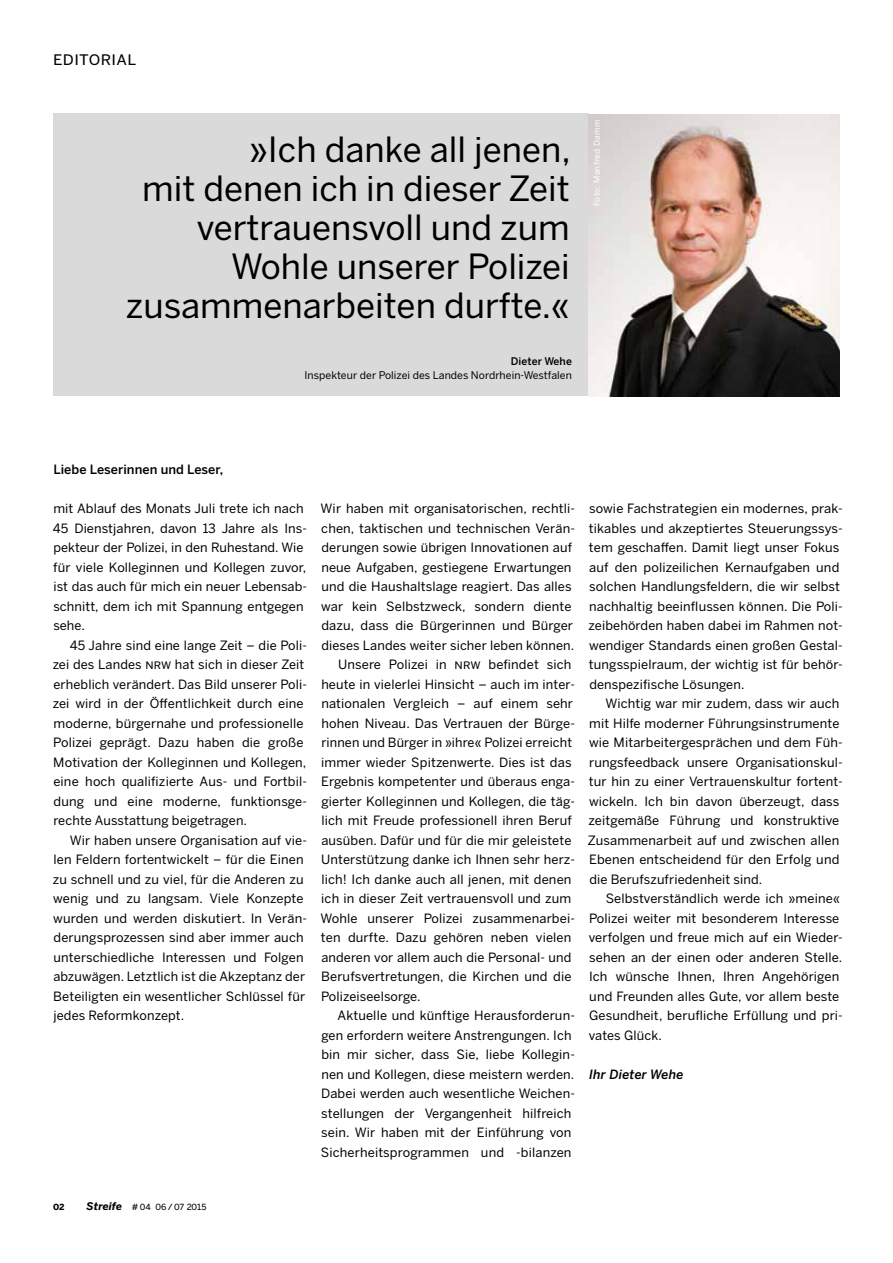
<style>
.page{position:relative;width:893px;height:1263px;background:#fff}
.page>*{position:absolute;margin:0;border:0;box-sizing:border-box;transform-origin:0 0}
.t1{font:34.5px/39px "Benton Sans";color:#000;text-align:right}
.t2{font:18px "Benton Sans Regular SC";letter-spacing:.02em;color:#000}
.t3{font:12.75px/19.5px "Benton Sans";letter-spacing:.01em;color:#000}
.t4{font:500 12.75px "Benton Sans";letter-spacing:.005em;color:#000}
.t5{font:italic 500 12.75px "Benton Sans";letter-spacing:.01em;color:#000}
.t6{font:10.5px "Benton Sans";letter-spacing:.005em;color:#000}
.t7{font:10.5px "Benton Sans Regular SC";color:#000}
.t8{font:500 10.5px "Benton Sans";letter-spacing:.005em;color:#000}
.t9{font:10.5px "Benton Sans Bold SC";color:#000}
.t10{font:8.25px "Benton Sans";letter-spacing:.04em;color:#fff}
.s1{font-family:"Benton Sans Regular SC"}
.s2{font-family:"Benton Sans";font-weight:700;font-style:italic}
</style>
<div class="page">
<div style="left:53px;top:113px;width:536px;height:283px;background:#dadada"></div>
<img style="left:589px;top:114px;width:251px;height:282px">
<h2 class="t2" style="left:53px;top:47px;width:85px">EDITORIAL</h2>
<h1 class="t1" style="left:126px;top:130px;width:447px">»Ich danke all jenen,<br>mit denen ich in dieser Zeit vertrauensvoll und zum<br>Wohle unserer Polizei zusammenarbeiten durfte.«</h1>
<p class="t8" style="left:511px;top:355px;width:63px">Dieter Wehe</p>
<p class="t6" style="left:304px;top:369px;width:269px">Inspekteur der Polizei des Landes Nordrhein-Westfalen</p>
<p class="t10" style="left:592px;top:206px;width:88px;rotate:-90deg">Foto: Manfred Damm</p>
<p class="t4" style="left:53px;top:462px;width:171px">Liebe Leserinnen und Leser,</p>
<p class="t3" style="left:53px;top:498px;width:256px">mit Ablauf des Monats Juli trete ich nach 45 Dienstjahren, davon 13 Jahre als Ins&shy;pekteur der Polizei, in den Ruhestand. Wie für viele Kolleginnen und Kollegen zuvor, ist das auch für mich ein neuer Lebensab&shy;schnitt, dem ich mit Spannung entgegen sehe.</p>
<p class="t3" style="left:53px;top:635px;width:256px;text-indent:17px">45 Jahre sind eine lange Zeit – die Poli&shy;zei des Landes <span class="s1">NRW</span> hat sich in dieser Zeit erheblich verändert. Das Bild unserer Poli&shy;zei wird in der Öffentlichkeit durch eine moderne, bürgernahe und professionelle Polizei geprägt. Dazu haben die große Motivation der Kolleginnen und Kollegen, eine hoch qualifizierte Aus- und Fortbil&shy;dung und eine moderne, funktionsge&shy;rechte Ausstattung beigetragen.</p>
<p class="t3" style="left:53px;top:830px;width:256px;text-indent:17px">Wir haben unsere Organisation auf vie&shy;len Feldern fortentwickelt – für die Einen zu schnell und zu viel, für die Anderen zu wenig und zu langsam. Viele Konzepte wurden und werden diskutiert. In Verän&shy;derungsprozessen sind aber immer auch unterschiedliche Interessen und Folgen abzuwägen. Letztlich ist die Akzeptanz der Beteiligten ein wesentlicher Schlüssel für jedes Reformkonzept.</p>
<p class="t3" style="left:321px;top:498px;width:256px">Wir haben mit organisatorischen, rechtli-</p>
<p class="t3" style="left:321px;top:518px;width:255px">chen, taktischen und technischen Verän-</p>
<p class="t3" style="left:321px;top:537px;width:252px">derungen sowie übrigen Innovationen auf</p>
<p class="t3" style="left:321px;top:557px;width:252px">neue Aufgaben, gestiegene Erwartungen</p>
<p class="t3" style="left:321px;top:576px;width:252px">und die Haushaltslage reagiert. Das alles</p>
<p class="t3" style="left:321px;top:596px;width:252px">war kein Selbstzweck, sondern diente</p>
<p class="t3" style="left:321px;top:615px;width:253px">dazu, dass die Bürgerinnen und Bürger</p>
<p class="t3" style="left:321px;top:635px;width:254px">dieses Landes weiter sicher leben können.</p>
<p class="t3" style="left:338px;top:654px;width:235px">Unsere Polizei in <span class="s1">NRW</span> befindet sich</p>
<p class="t3" style="left:321px;top:674px;width:255px">heute in vielerlei Hinsicht – auch im inter-</p>
<p class="t3" style="left:321px;top:693px;width:253px">nationalen Vergleich – auf einem sehr</p>
<p class="t3" style="left:321px;top:713px;width:255px">hohen Niveau. Das Vertrauen der Bürge-</p>
<p class="t3" style="left:321px;top:732px;width:252px">rinnen und Bürger in »ihre« Polizei erreicht</p>
<p class="t3" style="left:321px;top:752px;width:252px">immer wieder Spitzenwerte. Dies ist das</p>
<p class="t3" style="left:321px;top:771px;width:255px">Ergebnis kompetenter und überaus enga-</p>
<p class="t3" style="left:321px;top:791px;width:255px">gierter Kolleginnen und Kollegen, die täg-</p>
<p class="t3" style="left:321px;top:810px;width:252px">lich mit Freude professionell ihren Beruf</p>
<p class="t3" style="left:321px;top:830px;width:252px">ausüben. Dafür und für die mir geleistete</p>
<p class="t3" style="left:321px;top:849px;width:255px">Unterstützung danke ich Ihnen sehr herz-</p>
<p class="t3" style="left:321px;top:869px;width:252px">lich! Ich danke auch all jenen, mit denen</p>
<p class="t3" style="left:321px;top:888px;width:252px">ich in dieser Zeit vertrauensvoll und zum</p>
<p class="t3" style="left:321px;top:908px;width:256px">Wohle unserer Polizei zusammenarbei-</p>
<p class="t3" style="left:321px;top:927px;width:252px">ten durfte. Dazu gehören neben vielen</p>
<p class="t3" style="left:321px;top:947px;width:252px">anderen vor allem auch die Personal- und</p>
<p class="t3" style="left:321px;top:966px;width:252px">Berufsvertretungen, die Kirchen und die</p>
<p class="t3" style="left:321px;top:986px;width:101px">Polizeiseelsorge.</p>
<p class="t3" style="left:338px;top:1005px;width:239px">Aktuelle und künftige Herausforderun-</p>
<p class="t3" style="left:321px;top:1025px;width:252px">gen erfordern weitere Anstrengungen. Ich</p>
<p class="t3" style="left:321px;top:1044px;width:255px">bin mir sicher, dass Sie, liebe Kollegin-</p>
<p class="t3" style="left:321px;top:1064px;width:255px">nen und Kollegen, diese meistern werden.</p>
<p class="t3" style="left:321px;top:1083px;width:255px">Dabei werden auch wesentliche Weichen-</p>
<p class="t3" style="left:321px;top:1103px;width:252px">stellungen der Vergangenheit hilfreich</p>
<p class="t3" style="left:321px;top:1122px;width:252px">sein. Wir haben mit der Einführung von</p>
<p class="t3" style="left:321px;top:1142px;width:252px">Sicherheitsprogrammen und -bilanzen</p>
<p class="t3" style="left:588px;top:498px;width:256px">sowie Fachstrategien ein modernes, prak&shy;tikables und akzeptiertes Steuerungssys&shy;tem geschaffen. Damit liegt unser Fokus auf den polizeilichen Kernaufgaben und solchen Handlungsfeldern, die wir selbst nachhaltig beeinflussen können. Die Poli&shy;zeibehörden haben dabei im Rahmen not&shy;wendiger Standards einen großen Gestal&shy;tungsspielraum, der wichtig ist für behör&shy;denspezifische Lösungen.</p>
<p class="t3" style="left:588px;top:693px;width:257px;text-indent:18px">Wichtig war mir zudem, dass wir auch mit Hilfe moderner Führungsinstrumente wie Mitarbeitergesprächen und dem Füh&shy;rungsfeedback unsere Organisationskul&shy;tur hin zu einer Vertrauenskultur fortent&shy;wickeln. Ich bin davon überzeugt, dass zeitgemäße Führung und konstruktive Zusammenarbeit auf und zwischen allen Ebenen entscheidend für den Erfolg und die Berufszufriedenheit sind.</p>
<p class="t3" style="left:589px;top:888px;width:256px;text-indent:17px">Selbstverständlich werde ich »meine« Polizei weiter mit besonderem Interesse verfolgen und freue mich auf ein Wieder&shy;sehen an der einen oder anderen Stelle.<br>Ich wünsche Ihnen, Ihren Angehörigen und Freunden alles Gute, vor allem beste Gesundheit, berufliche Erfüllung und pri&shy;vates Glück.</p>
<p class="t5" style="left:589px;top:1066px;width:96px">Ihr Dieter Wehe</p>
<p class="t9" style="left:53px;top:1199px;width:13px">02</p>
<p class="t7" style="left:87px;top:1199px;width:121px"><span class="s2">Streife</span> #04 06/07 2015</p>
</div>
